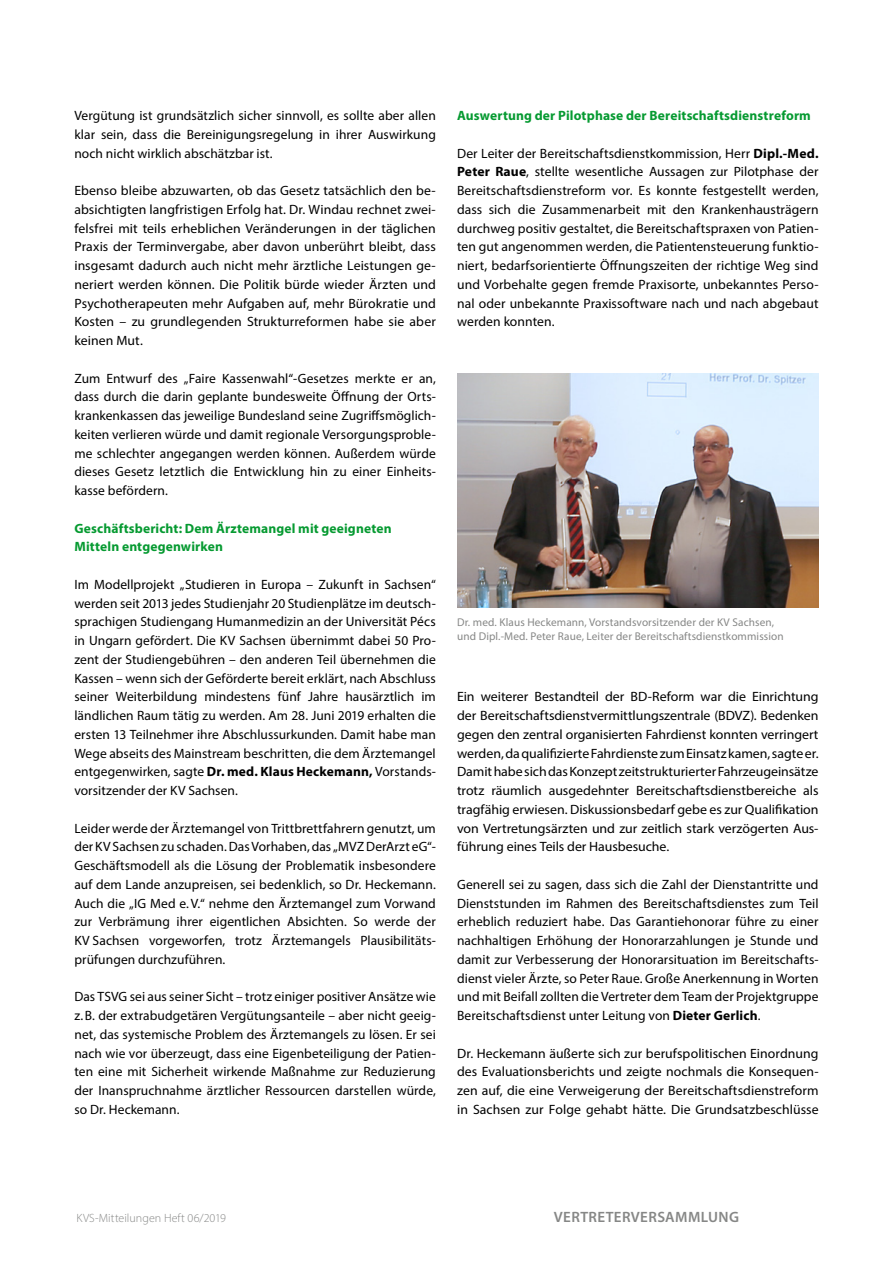
<style>
.page{position:relative;width:893px;height:1263px;background:#fff}
.page>*{position:absolute;margin:0;border:0;box-sizing:border-box;transform-origin:0 0}
.t1{font:600 15px "Myriad Pro";letter-spacing:.025em;color:#868786}
.t2{font:13.5px/18.8px "Myriad Pro";letter-spacing:.005em;color:#000;text-align:justify}
.t3{font:700 13.5px/18.8px "Myriad Pro";letter-spacing:.01em;color:#069a31}
.t4{font:300 12px "Myriad Pro";letter-spacing:.005em;color:#868786}
.t5{font:11.25px/13.5px "Myriad Pro";letter-spacing:.01em;color:#868786}
.s1{font-weight:700}
</style>
<div class="page">
<img style="left:457px;top:374px;width:362px;height:234px">
<p class="t2" style="left:74px;top:106px;width:363px">Vergütung ist grundsätzlich sicher sinnvoll, es sollte aber allen klar sein, dass die Bereinigungsregelung in ihrer Auswirkung noch nicht wirklich abschätzbar ist.</p>
<p class="t2" style="left:74px;top:181px;width:363px">Ebenso bleibe abzuwarten, ob das Gesetz tatsächlich den be&shy;absichtigten langfristigen Erfolg hat. Dr. Windau rechnet zwei&shy;felsfrei mit teils erheblichen Veränderungen in der täglichen Praxis der Terminvergabe, aber davon unberührt bleibt, dass insgesamt dadurch auch nicht mehr ärztliche Leistungen ge&shy;neriert werden können. Die Politik bürde wieder Ärzten und Psychotherapeuten mehr Aufgaben auf, mehr Bürokratie und Kosten – zu grundlegenden Strukturreformen habe sie aber keinen Mut.</p>
<p class="t2" style="left:74px;top:368px;width:363px">Zum Entwurf des „Faire Kassenwahl“-Gesetzes merkte er an, dass durch die darin geplante bundesweite Öffnung der Orts&shy;krankenkassen das jeweilige Bundesland seine Zugriffsmöglich&shy;keiten verlieren würde und damit regionale Versorgungsproble&shy;me schlechter angegangen werden können. Außerdem würde dieses Gesetz letztlich die Entwicklung hin zu einer Einheits&shy;kasse befördern.</p>
<p class="t3" style="left:74px;top:518px;width:319px">Geschäftsbericht: Dem Ärztemangel mit geeigneten<br>Mitteln entgegenwirken</p>
<p class="t2" style="left:74px;top:575px;width:363px">Im Modellprojekt „Studieren in Europa – Zukunft in Sachsen“ werden seit 2013 jedes Studienjahr 20 Studienplätze im deutsch&shy;sprachigen Studiengang Humanmedizin an der Universität Pécs in Ungarn gefördert. Die KV Sachsen übernimmt dabei 50 Pro&shy;zent der Studiengebühren – den anderen Teil übernehmen die Kassen – wenn sich der Geförderte bereit erklärt, nach Abschluss seiner Weiterbildung mindestens fünf Jahre hausärztlich im ländlichen Raum tätig zu werden. Am 28. Juni 2019 erhalten die ersten 13 Teilnehmer ihre Abschlussurkunden. Damit habe man Wege abseits des Mainstream beschritten, die dem Ärztemangel entgegenwirken, sagte <span class="s1">Dr. med. Klaus Heckemann,</span> Vorstands&shy;vorsitzender der KV Sachsen.</p>
<p class="t2" style="left:74px;top:818px;width:363px">Leider werde der Ärztemangel von Trittbrettfahrern genutzt, um der KV Sachsen zu schaden. Das Vorhaben, das „MVZ DerArzt eG“- Geschäftsmodell als die Lösung der Problematik insbesondere auf dem Lande anzupreisen, sei bedenklich, so Dr. Heckemann.<br>Auch die „IG Med e.V.“ nehme den Ärztemangel zum Vorwand zur Verbrämung ihrer eigentlichen Absichten. So werde der KV Sachsen vorgeworfen, trotz Ärztemangels Plausibilitäts&shy;prüfungen durchzuführen.</p>
<p class="t2" style="left:74px;top:987px;width:363px">Das TSVG sei aus seiner Sicht – trotz einiger positiver Ansätze wie z.B. der extrabudgetären Vergütungsanteile – aber nicht geeig&shy;net, das systemische Problem des Ärztemangels zu lösen. Er sei nach wie vor überzeugt, dass eine Eigenbeteiligung der Patien&shy;ten eine mit Sicherheit wirkende Maßnahme zur Reduzierung der Inanspruchnahme ärztlicher Ressourcen darstellen würde, so Dr. Heckemann.</p>
<p class="t3" style="left:457px;top:106px;width:355px">Auswertung der Pilotphase der Bereitschaftsdienstreform</p>
<p class="t2" style="left:457px;top:143px;width:363px">Der Leiter der Bereitschaftsdienstkommission, Herr <span class="s1">Dipl.-Med.<br>Peter Raue</span>, stellte wesentliche Aussagen zur Pilotphase der Bereitschaftsdienstreform vor. Es konnte festgestellt werden, dass sich die Zusammenarbeit mit den Krankenhausträgern durchweg positiv gestaltet, die Bereitschaftspraxen von Patien&shy;ten gut angenommen werden, die Patientensteuerung funktio&shy;niert, bedarfsorientierte Öffnungszeiten der richtige Weg sind und Vorbehalte gegen fremde Praxisorte, unbekanntes Perso&shy;nal oder unbekannte Praxissoftware nach und nach abgebaut werden konnten.</p>
<p class="t5" style="left:457px;top:616px;width:328px">Dr. med. Klaus Heckemann, Vorstandsvorsitzender der KV Sachsen, und Dipl.-Med. Peter Raue, Leiter der Bereitschaftsdienstkommission</p>
<p class="t2" style="left:457px;top:687px;width:363px">Ein weiterer Bestandteil der BD-Reform war die Einrichtung der Bereitschaftsdienstvermittlungszentrale (BDVZ). Bedenken gegen den zentral organisierten Fahrdienst konnten verringert werden, da qualifizierte Fahrdienste zum Einsatz kamen, sagte er.<br>Damit habe sich das Konzept zeitstrukturierter Fahrzeugeinsätze trotz räumlich ausgedehnter Bereitschaftsdienstbereiche als tragfähig erwiesen. Diskussionsbedarf gebe es zur Qualifikation von Vertretungsärzten und zur zeitlich stark verzögerten Aus&shy;führung eines Teils der Hausbesuche.</p>
<p class="t2" style="left:457px;top:875px;width:363px">Generell sei zu sagen, dass sich die Zahl der Dienstantritte und Dienststunden im Rahmen des Bereitschaftsdienstes zum Teil erheblich reduziert habe. Das Garantiehonorar führe zu einer nachhaltigen Erhöhung der Honorarzahlungen je Stunde und damit zur Verbesserung der Honorarsituation im Bereitschafts&shy;dienst vieler Ärzte, so Peter Raue. Große Anerkennung in Worten und mit Beifall zollten die Vertreter dem Team der Projektgruppe Bereitschaftsdienst unter Leitung von <span class="s1">Dieter Gerlich</span>.</p>
<p class="t2" style="left:457px;top:1043px;width:363px">Dr. Heckemann äußerte sich zur berufspolitischen Einordnung des Evaluationsberichts und zeigte nochmals die Konsequen&shy;zen auf, die eine Verweigerung der Bereitschaftsdienstreform in Sachsen zur Folge gehabt hätte. Die Grundsatzbeschlüsse</p>
<p class="t4" style="left:77px;top:1211px;width:151px">KVS-Mitteilungen Heft 06/2019</p>
<p class="t1" style="left:554px;top:1208px;width:187px">VERTRETERVERSAMMLUNG</p>
</div>
